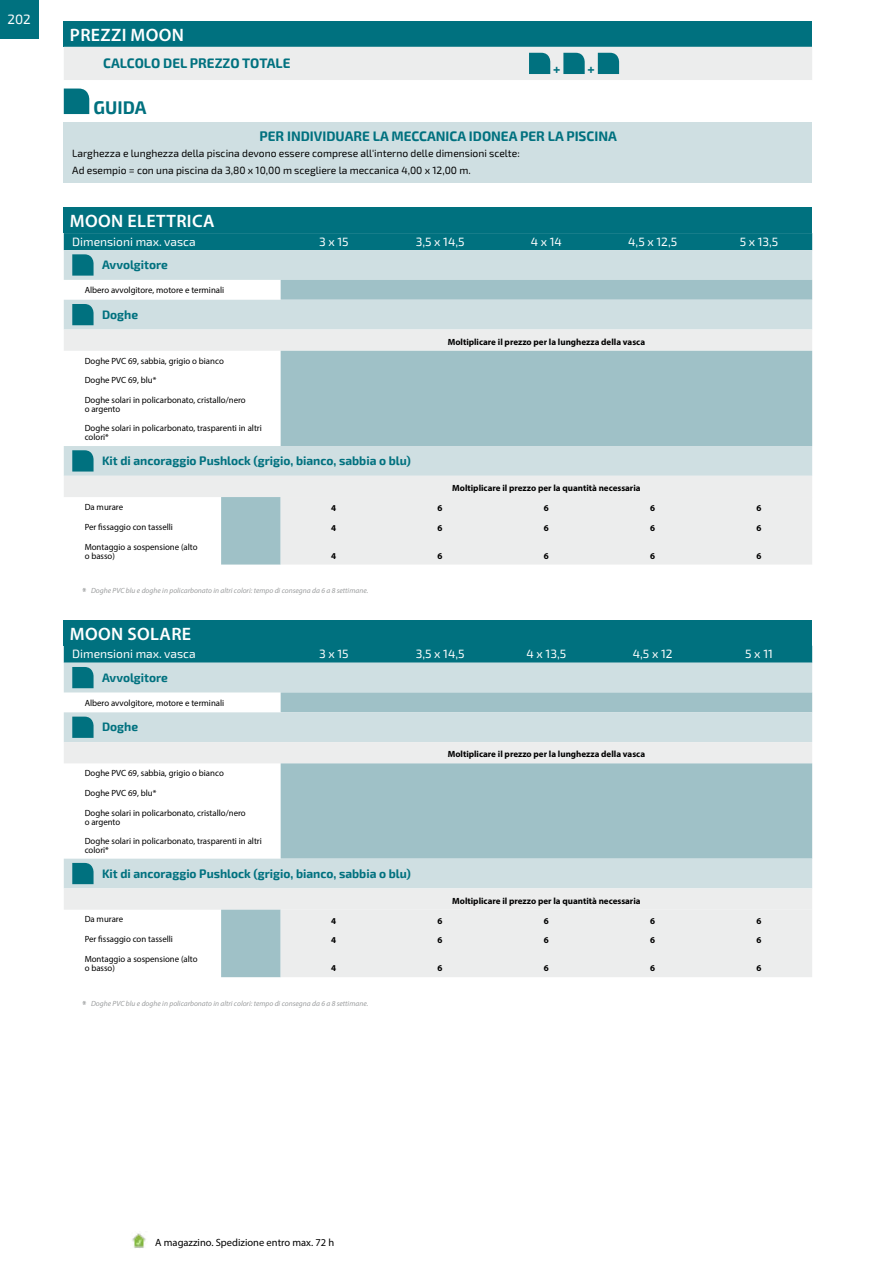
<style>
.page{position:relative;width:893px;height:1263px;background:#fff}
.page>*{position:absolute;margin:0;border:0;box-sizing:border-box;transform-origin:0 0}
.Subheadline{font:600 18px "Myriad Pro";letter-spacing:.02em;color:#fff}
.Titel{font:700 18px "Exo 2";color:#00717f}
.Subline{font:700 13.5px "Exo 2";color:#00717f}
.t1{font:13.5px "Exo 2";color:#fff}
.Titel-2{font:700 12px "Exo 2";color:#00717f}
.BASIS_Titel_weiss_ze{font:12px "Exo 2";color:#fff}
.BASIS_Titel_weiss{font:12px "Exo 2";color:#fff}
.Beschreibung{font:10.5px "Exo 2";color:#000}
.t2{font:10.5px "Myriad Pro";color:#000}
.Beschreibung-2{font:700 10.5px "Myriad Pro";color:#9c9e9f;scale:.8 1}
.Artikelbeschreibung{font:9px/9px "Myriad Pro";color:#000}
.HL_Wert{font:700 9px "Myriad Pro";color:#000}
.Beschreibung-3{font:italic 7.5px "Myriad Pro";color:#9c9e9f}
.s1{font-family:"Myriad Pro";font-weight:400;font-size:19.5px;color:#fff}
</style>
<div class="page">
<div style="left:64px;top:21px;width:748px;height:26px;background:#00717f"></div>
<div style="left:64px;top:47px;width:748px;height:33px;background:#eceded"></div>
<div style="left:64px;top:123px;width:748px;height:60px;background:#cfdfe2"></div>
<svg style="left:64px;top:89px;width:25px;height:25px"></svg>
<div style="left:64px;top:208px;width:748px;height:25px;background:#00717f"></div>
<svg style="left:64px;top:233px;width:748px;height:118px;background:#b1ced3"></svg>
<div style="left:281px;top:351px;width:531px;height:95px;background:#9fc1c7"></div>
<svg style="left:64px;top:446px;width:748px;height:118px;background:#e3e9ea"></svg>
<div style="left:64px;top:620px;width:748px;height:26px;background:#00717f"></div>
<svg style="left:64px;top:646px;width:748px;height:117px;background:#b1ced3"></svg>
<div style="left:281px;top:763px;width:531px;height:96px;background:#9fc1c7"></div>
<svg style="left:64px;top:859px;width:748px;height:118px;background:#e3e9ea"></svg>
<div style="left:0;top:0;width:38px;height:38px;background:#00717f"></div>
<img style="left:132px;top:1233px;width:14px;height:15px">
<h2 class="t1" style="left:7px;top:11px;width:25px">202</h2>
<p class="Subheadline" style="left:70px;top:23px;width:116px">PREZZI MOON</p>
<p class="Subline" style="left:103px;top:55px;width:189px">CALCOLO DEL PREZZO TOTALE</p>
<p class="Titel" style="left:67px;top:97px;width:81px"><sup>●</sup> GUIDA</p>
<p class="Subline" style="left:259px;top:128px;width:359px">PER INDIVIDUARE LA MECCANICA IDONEA PER LA PISCINA</p>
<p class="Beschreibung" style="left:72px;top:148px;width:449px">Larghezza e lunghezza della piscina devono essere comprese all'interno delle dimensioni scelte:</p>
<p class="Beschreibung" style="left:72px;top:164px;width:400px">Ad esempio = con una piscina da 3,80 x 10,00 m scegliere la meccanica 4,00 x 12,00 m.</p>
<p class="Subheadline" style="left:70px;top:210px;width:146px">MOON ELETTRICA</p>
<p class="BASIS_Titel_weiss" style="left:72px;top:235px;width:125px">Dimensioni max. vasca</p>
<p class="BASIS_Titel_weiss_ze" style="left:319px;top:235px;width:31px">3 x 15</p>
<p class="BASIS_Titel_weiss_ze" style="left:416px;top:235px;width:50px">3,5 x 14,5</p>
<p class="BASIS_Titel_weiss_ze" style="left:531px;top:235px;width:33px">4 x 14</p>
<p class="BASIS_Titel_weiss_ze" style="left:628px;top:235px;width:50px">4,5 x 12,5</p>
<p class="BASIS_Titel_weiss_ze" style="left:740px;top:235px;width:40px">5 x 13,5</p>
<p class="Titel-2" style="left:77px;top:258px;width:92px"><span class="s1">1</span> Avvolgitore</p>
<p class="Artikelbeschreibung" style="left:85px;top:285px;width:141px">Albero avvolgitore, motore e terminali</p>
<p class="Titel-2" style="left:77px;top:307px;width:62px"><span class="s1">2</span> Doghe</p>
<p class="HL_Wert" style="left:448px;top:336px;width:199px">Moltiplicare il prezzo per la lunghezza della vasca</p>
<p class="Artikelbeschreibung" style="left:85px;top:356px;width:141px">Doghe PVC 69, sabbia, grigio o bianco</p>
<p class="Artikelbeschreibung" style="left:85px;top:376px;width:73px">Doghe PVC 69, blu*</p>
<p class="Artikelbeschreibung" style="left:85px;top:396px;width:163px">Doghe solari in policarbonato, cristallo/nero o argento</p>
<p class="Artikelbeschreibung" style="left:85px;top:423px;width:179px">Doghe solari in policarbonato, trasparenti in altri colori*</p>
<p class="Titel-2" style="left:77px;top:454px;width:335px"><span class="s1">3</span> Kit di ancoraggio Pushlock (grigio, bianco, sabbia o blu)</p>
<p class="HL_Wert" style="left:452px;top:482px;width:190px">Moltiplicare il prezzo per la quantità necessaria</p>
<p class="Artikelbeschreibung" style="left:85px;top:502px;width:40px">Da murare</p>
<p class="HL_Wert" style="left:331px;top:502px;width:6px">4</p>
<p class="HL_Wert" style="left:438px;top:502px;width:6px">6</p>
<p class="HL_Wert" style="left:544px;top:502px;width:6px">6</p>
<p class="HL_Wert" style="left:650px;top:502px;width:6px">6</p>
<p class="HL_Wert" style="left:756px;top:502px;width:6px">6</p>
<p class="Artikelbeschreibung" style="left:85px;top:522px;width:90px">Per fissaggio con tasselli</p>
<p class="HL_Wert" style="left:331px;top:522px;width:6px">4</p>
<p class="HL_Wert" style="left:438px;top:522px;width:6px">6</p>
<p class="HL_Wert" style="left:544px;top:522px;width:6px">6</p>
<p class="HL_Wert" style="left:650px;top:522px;width:6px">6</p>
<p class="HL_Wert" style="left:756px;top:522px;width:6px">6</p>
<p class="Artikelbeschreibung" style="left:85px;top:542px;width:115px">Montaggio a sospensione (alto o basso)</p>
<p class="HL_Wert" style="left:331px;top:550px;width:6px">4</p>
<p class="HL_Wert" style="left:438px;top:550px;width:6px">6</p>
<p class="HL_Wert" style="left:544px;top:550px;width:6px">6</p>
<p class="HL_Wert" style="left:650px;top:550px;width:6px">6</p>
<p class="HL_Wert" style="left:756px;top:550px;width:6px">6</p>
<p class="Beschreibung-2" style="left:83px;top:585px;width:6px">*</p>
<p class="Beschreibung-3" style="left:91px;top:586px;width:279px">Doghe PVC blu e doghe in policarbonato in altri colori: tempo di consegna da 6 a 8 settimane.</p>
<p class="Subheadline" style="left:70px;top:622px;width:123px">MOON SOLARE</p>
<p class="BASIS_Titel_weiss" style="left:72px;top:647px;width:125px">Dimensioni max. vasca</p>
<p class="BASIS_Titel_weiss_ze" style="left:319px;top:647px;width:31px">3 x 15</p>
<p class="BASIS_Titel_weiss_ze" style="left:416px;top:647px;width:50px">3,5 x 14,5</p>
<p class="BASIS_Titel_weiss_ze" style="left:527px;top:647px;width:41px">4 x 13,5</p>
<p class="BASIS_Titel_weiss_ze" style="left:633px;top:647px;width:41px">4,5 x 12</p>
<p class="BASIS_Titel_weiss_ze" style="left:745px;top:647px;width:29px">5 x 11</p>
<p class="Titel-2" style="left:77px;top:670px;width:92px"><span class="s1">1</span> Avvolgitore</p>
<p class="Artikelbeschreibung" style="left:85px;top:698px;width:141px">Albero avvolgitore, motore e terminali</p>
<p class="Titel-2" style="left:77px;top:720px;width:62px"><span class="s1">2</span> Doghe</p>
<p class="HL_Wert" style="left:448px;top:748px;width:199px">Moltiplicare il prezzo per la lunghezza della vasca</p>
<p class="Artikelbeschreibung" style="left:85px;top:768px;width:141px">Doghe PVC 69, sabbia, grigio o bianco</p>
<p class="Artikelbeschreibung" style="left:85px;top:788px;width:73px">Doghe PVC 69, blu*</p>
<p class="Artikelbeschreibung" style="left:85px;top:808px;width:163px">Doghe solari in policarbonato, cristallo/nero o argento</p>
<p class="Artikelbeschreibung" style="left:85px;top:836px;width:179px">Doghe solari in policarbonato, trasparenti in altri colori*</p>
<p class="Titel-2" style="left:77px;top:866px;width:335px"><span class="s1">3</span> Kit di ancoraggio Pushlock (grigio, bianco, sabbia o blu)</p>
<p class="HL_Wert" style="left:452px;top:895px;width:190px">Moltiplicare il prezzo per la quantità necessaria</p>
<p class="Artikelbeschreibung" style="left:85px;top:915px;width:40px">Da murare</p>
<p class="HL_Wert" style="left:331px;top:915px;width:6px">4</p>
<p class="HL_Wert" style="left:438px;top:915px;width:6px">6</p>
<p class="HL_Wert" style="left:544px;top:915px;width:6px">6</p>
<p class="HL_Wert" style="left:650px;top:915px;width:6px">6</p>
<p class="HL_Wert" style="left:756px;top:915px;width:6px">6</p>
<p class="Artikelbeschreibung" style="left:85px;top:935px;width:90px">Per fissaggio con tasselli</p>
<p class="HL_Wert" style="left:331px;top:934px;width:6px">4</p>
<p class="HL_Wert" style="left:438px;top:934px;width:6px">6</p>
<p class="HL_Wert" style="left:544px;top:934px;width:6px">6</p>
<p class="HL_Wert" style="left:650px;top:934px;width:6px">6</p>
<p class="HL_Wert" style="left:756px;top:934px;width:6px">6</p>
<p class="Artikelbeschreibung" style="left:85px;top:954px;width:115px">Montaggio a sospensione (alto o basso)</p>
<p class="HL_Wert" style="left:331px;top:962px;width:6px">4</p>
<p class="HL_Wert" style="left:438px;top:962px;width:6px">6</p>
<p class="HL_Wert" style="left:544px;top:962px;width:6px">6</p>
<p class="HL_Wert" style="left:650px;top:962px;width:6px">6</p>
<p class="HL_Wert" style="left:756px;top:962px;width:6px">6</p>
<p class="Beschreibung-2" style="left:83px;top:998px;width:6px">*</p>
<p class="Beschreibung-3" style="left:91px;top:999px;width:279px">Doghe PVC blu e doghe in policarbonato in altri colori: tempo di consegna da 6 a 8 settimane.</p>
<p class="t2" style="left:155px;top:1236px;width:181px">A magazzino. Spedizione entro max. 72 h</p>
</div>
